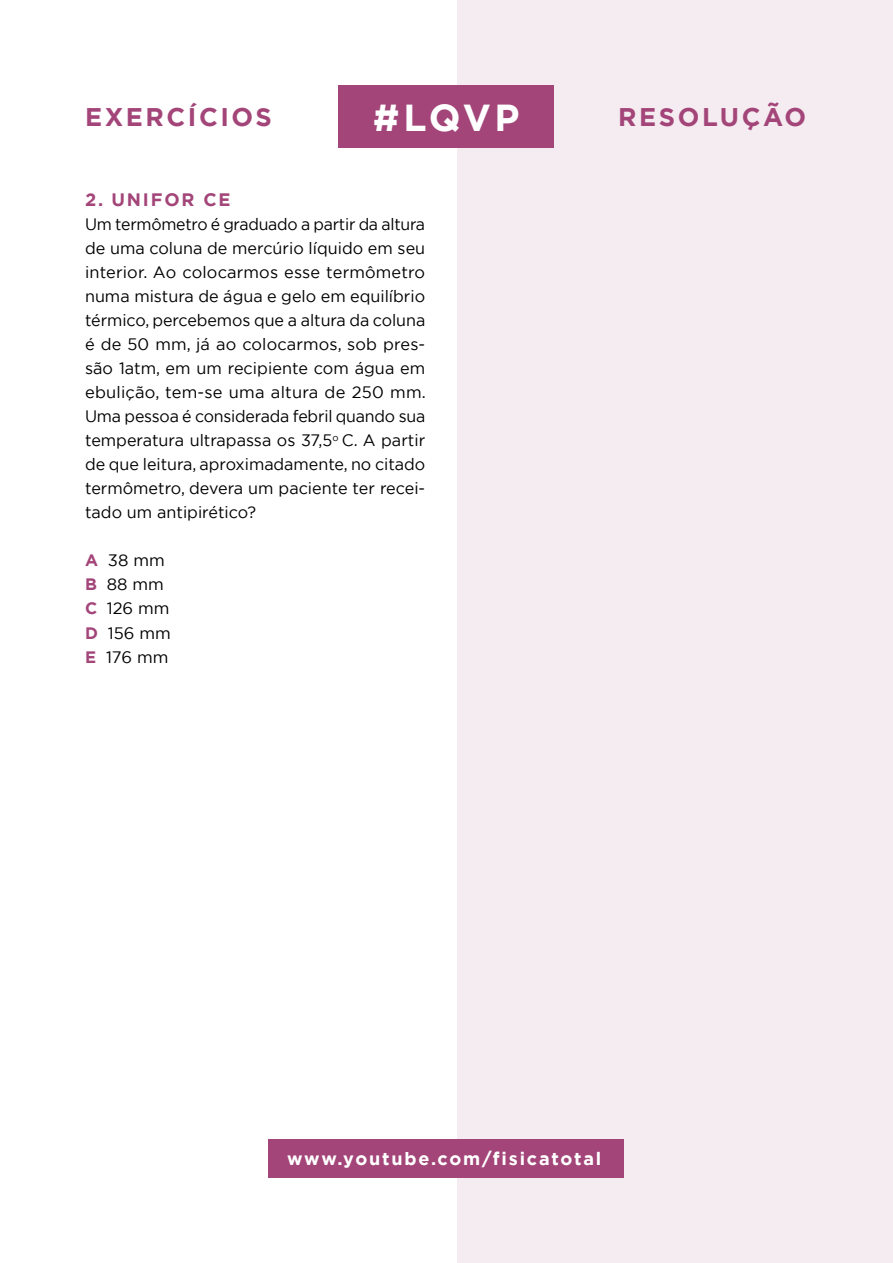
<style>
.page{position:relative;width:893px;height:1263px;background:#fff}
.page>*{position:absolute;margin:0;border:0;box-sizing:border-box;transform-origin:0 0}
.t1{font:700 37.5px "Gotham";color:#fff}
.t2{font:700 25.5px "Gotham";letter-spacing:.1em;color:#a34579}
.t3{font:700 18px "Gotham";letter-spacing:.1em;color:#fff}
.t4{font:700 18px "Gotham";letter-spacing:.1em;color:#a34579}
.t5{font:16.5px/24px "Gotham";color:#000;text-align:justify;scale:.96 1}
.t6{font:16.5px/24px "Gotham";color:#000}
.s1{font-weight:700;color:#a34579}
</style>
<div class="page">
<div style="left:457px;top:0;width:436px;height:1263px;background:#f5ecf1"></div>
<div style="left:339px;top:86px;width:215px;height:62px;background:#a34579"></div>
<div style="left:269px;top:1140px;width:355px;height:38px;background:#a34579"></div>
<h2 class="t2" style="left:85px;top:100px;width:188px">EXERCÍCIOS</h2>
<h1 class="t1" style="left:373px;top:92px;width:148px">#LQVP</h1>
<h2 class="t2" style="left:618px;top:100px;width:189px">RESOLUÇÃO</h2>
<p class="t4" style="left:85px;top:188px;width:147px">2. UNIFOR CE</p>
<p class="t5" style="left:85px;top:212px;width:357px">Um termômetro é graduado a partir da altura de uma coluna de mercúrio líquido em seu interior. Ao colocarmos esse termômetro numa mistura de água e gelo em equilíbrio térmico, percebemos que a altura da coluna é de 50 mm, já ao colocarmos, sob pres&shy;são 1atm, em um recipiente com água em ebulição, tem-se uma altura de 250 mm.<br>Uma pessoa é considerada febril quando sua temperatura ultrapassa os 37,5<sup>o</sup> C. A partir de que leitura, aproximadamente, no citado termômetro, devera um paciente ter recei&shy;tado um antipirético?</p>
<p class="t6" style="left:85px;top:548px;width:87px"><span class="s1">A</span> 38 mm<br><span class="s1">B</span> 88 mm<br><span class="s1">C</span> 126 mm<br><span class="s1">D</span> 156 mm<br><span class="s1">E</span> 176 mm</p>
<p class="t3" style="left:287px;top:1147px;width:316px">www.youtube.com/fisicatotal</p>
</div>
